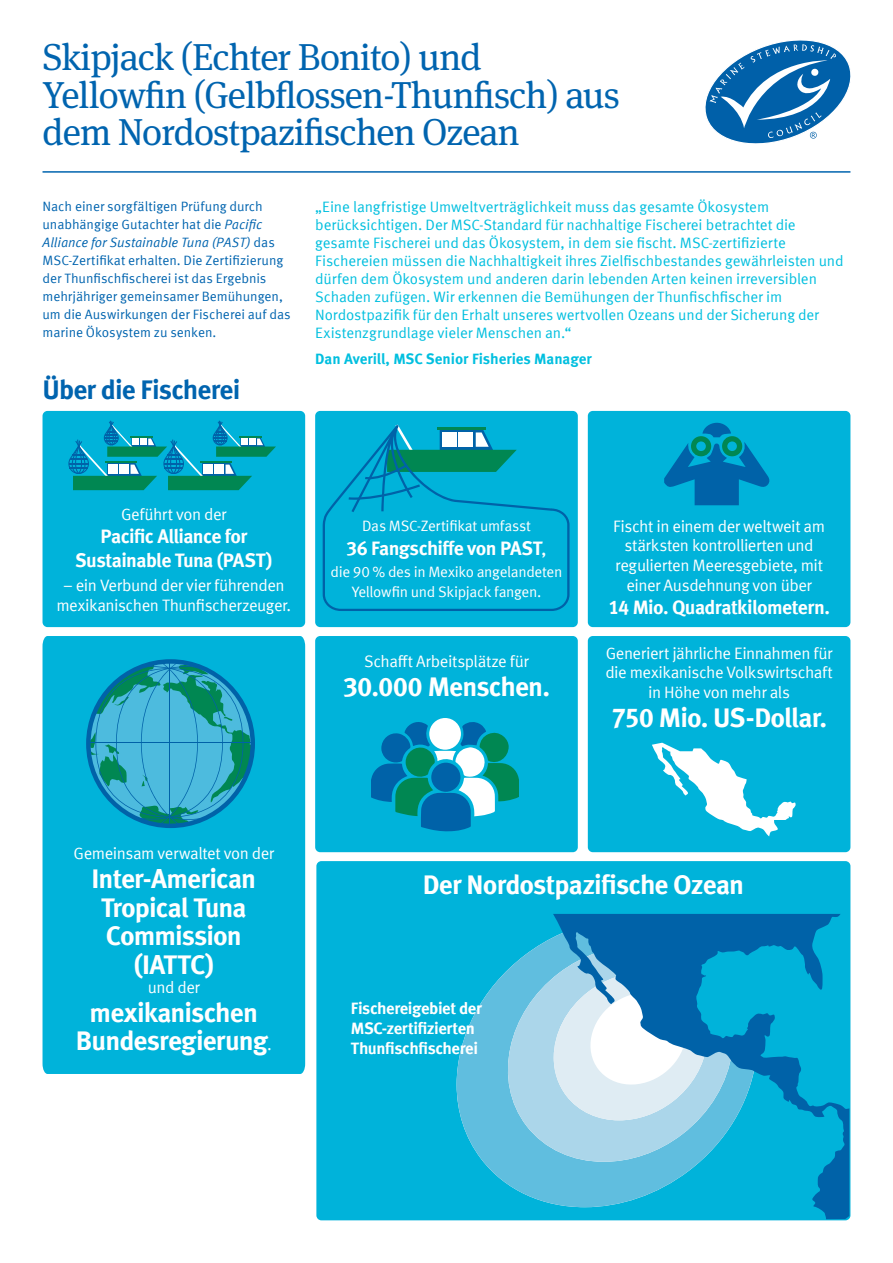
<style>
.page{position:relative;width:893px;height:1263px;background:#fff}
.page>*{position:absolute;margin:0;border:0;box-sizing:border-box;transform-origin:0 0}
.t1{font:37.5px/37.5px "Meta Serif Pro";letter-spacing:-.025em;color:#0064af}
.t2{font:700 27px/28.5px "Meta Offc Pro";letter-spacing:-.035em;color:#fff;text-align:center}
.t3{font:700 27px "Meta Offc Pro";letter-spacing:-.03em;color:#0064af}
.t4{font:700 19.5px/23.4px "Meta Offc Pro";letter-spacing:-.03em;color:#fff;text-align:center}
.t5{font:16.5px/19.8px "Meta Offc Pro Norm";letter-spacing:-.03em;color:#fff;text-align:center}
.t6{font:700 16.5px/19.8px "Meta Offc Pro";letter-spacing:-.025em;color:#fff}
.t7{font:15px/18px "Meta Offc Pro Norm";letter-spacing:-.01em;color:#00bfdf}
.t8{font:15px/19.8px "Meta Offc Pro Norm";letter-spacing:-.025em;color:#fff;text-align:center}
.t9{font:700 15px "Meta Offc Pro";color:#00bfdf}
.t10{font:13.5px/18px "Meta Offc Pro Norm";letter-spacing:-.005em;color:#0064af}
.t11{font:13.5px "Meta Offc Pro Norm Ita";letter-spacing:-.005em;color:#0064af}
.s1{font-family:"Meta Offc Pro Norm Ita"}
.s2{font-family:"Meta Offc Pro Norm"}
.s3{font-family:"Meta Offc Pro Norm";font-weight:400}
.s4{font-family:"Meta Offc Pro Norm";font-weight:400;font-size:16.5px}
</style>
<div class="page">
<svg style="left:705px;top:40px;width:146px;height:104px"></svg>
<hr style="left:43px;top:171px;width:807px;height:2px;background:#0064af">
<div style="left:588px;top:411px;width:262px;height:216px;background:#00b3da;border-radius:5px"></div>
<svg style="left:664px;top:423px;width:106px;height:82px"></svg>
<div style="left:316px;top:861px;width:534px;height:359px;background:#00b3da"></div>
<svg style="left:457px;top:919px;width:96px;height:288px;background:#31b8dc"></svg>
<svg style="left:508px;top:946px;width:45px;height:216px;background:#86cbe5"></svg>
<svg style="left:553px;top:914px;width:296px;height:305px;background:#1ba1ce"></svg>
<svg style="left:554px;top:973px;width:178px;height:147px"></svg>
<div style="left:43px;top:636px;width:262px;height:438px;background:#00b3da"></div>
<svg style="left:86px;top:659px;width:169px;height:169px;background:#27a6c1"></svg>
<div style="left:315px;top:636px;width:263px;height:216px;background:#00b3da;border-radius:5px"></div>
<svg style="left:429px;top:718px;width:32px;height:32px"></svg>
<svg style="left:371px;top:721px;width:148px;height:111px"></svg>
<div style="left:588px;top:636px;width:262px;height:216px;background:#00b3da;border-radius:5px"></div>
<svg style="left:652px;top:743px;width:144px;height:93px"></svg>
<div style="left:315px;top:411px;width:263px;height:216px;background:#00b3da;border-radius:5px"></div>
<svg style="left:323px;top:484px;width:247px;height:127px"></svg>
<svg style="left:349px;top:425px;width:168px;height:87px"></svg>
<div style="left:43px;top:411px;width:262px;height:216px;background:#00b3da;border-radius:5px"></div>
<svg style="left:68px;top:421px;width:208px;height:69px"></svg>
<h1 class="t1" style="left:43px;top:37px;width:579px">Skipjack (Echter Bonito) und<br>Yellowfin (Gelbflossen-Thunfisch) aus dem Nordostpazifischen Ozean</h1>
<p class="t10" style="left:43px;top:196px;width:222px">Nach einer sorgfältigen Prüfung durch unabhängige Gutachter hat die <span class="s1">Pacific</span></p>
<p class="t11" style="left:43px;top:232px;width:234px">Alliance for Sustainable Tuna (PAST) <span class="s2">das</span></p>
<p class="t10" style="left:43px;top:250px;width:250px">MSC-Zertifikat erhalten. Die Zertifizierung der Thunfischfischerei ist das Ergebnis mehrjähriger gemeinsamer Bemühungen, um die Auswirkungen der Fischerei auf das marine Ökosystem zu senken.</p>
<h2 class="t3" style="left:43px;top:369px;width:199px">Über die Fischerei</h2>
<p class="t7" style="left:315px;top:197px;width:530px">„Eine langfristige Umweltverträglichkeit muss das gesamte Ökosystem berücksichtigen. Der MSC-Standard für nachhaltige Fischerei betrachtet die gesamte Fischerei und das Ökosystem, in dem sie fischt. MSC-zertifizierte Fischereien müssen die Nachhaltigkeit ihres Zielfischbestandes gewährleisten und dürfen dem Ökosystem und anderen darin lebenden Arten keinen irreversiblen Schaden zufügen. Wir erkennen die Bemühungen der Thunfischfischer im Nordostpazifik für den Erhalt unseres wertvollen Ozeans und der Sicherung der Existenzgrundlage vieler Menschen an.“</p>
<p class="t9" style="left:315px;top:348px;width:278px">Dan Averill, MSC Senior Fisheries Manager</p>
<p class="t5" style="left:121px;top:503px;width:107px">Geführt von der</p>
<h3 class="t4" style="left:75px;top:524px;width:199px">Pacific Alliance for<br>Sustainable Tuna (PAST)</h3>
<p class="t5" style="left:56px;top:574px;width:236px">– ein Verbund der vier führenden mexikanischen Thunfischerzeuger.</p>
<p class="t8" style="left:362px;top:515px;width:170px">Das MSC-Zertifikat umfasst</p>
<h3 class="t4" style="left:346px;top:535px;width:202px">36 Fangschiffe von PAST<span class="s3">,</span></h3>
<p class="t8" style="left:331px;top:561px;width:233px">die 90 % des in Mexiko angelandeten<br>Yellowfin und Skipjack fangen.</p>
<p class="t5" style="left:364px;top:650px;width:166px">Schafft Arbeitsplätze für</p>
<h2 class="t2" style="left:343px;top:670px;width:209px">30.000 Menschen.</h2>
<p class="t5" style="left:613px;top:515px;width:213px">Fischt in einem der weltweit am stärksten kontrollierten und regulierten Meeresgebiete, mit einer Ausdehnung von über</p>
<h3 class="t4" style="left:608px;top:595px;width:223px">14 Mio. Quadratkilometern.</h3>
<p class="t5" style="left:605px;top:642px;width:229px">Generiert jährliche Einnahmen für die mexikanische Volkswirtschaft in Höhe von mehr als</p>
<h2 class="t2" style="left:611px;top:701px;width:218px">750 Mio. US-Dollar.</h2>
<p class="t5" style="left:73px;top:843px;width:202px">Gemeinsam verwaltet von der</p>
<h2 class="t2" style="left:91px;top:863px;width:166px">Inter-American<br>Tropical Tuna<br>Commission (IATTC)</h2>
<p class="t5" style="left:148px;top:976px;width:54px">und der</p>
<h2 class="t2" style="left:76px;top:996px;width:198px">mexikanischen<br>Bundesregierung<span class="s4">.</span></h2>
<h2 class="t2" style="left:423px;top:868px;width:323px">Der Nordostpazifische Ozean</h2>
<p class="t6" style="left:351px;top:997px;width:133px">Fischereigebiet der<br>MSC-zertifizierten<br>Thunfischfischerei</p>
</div>
